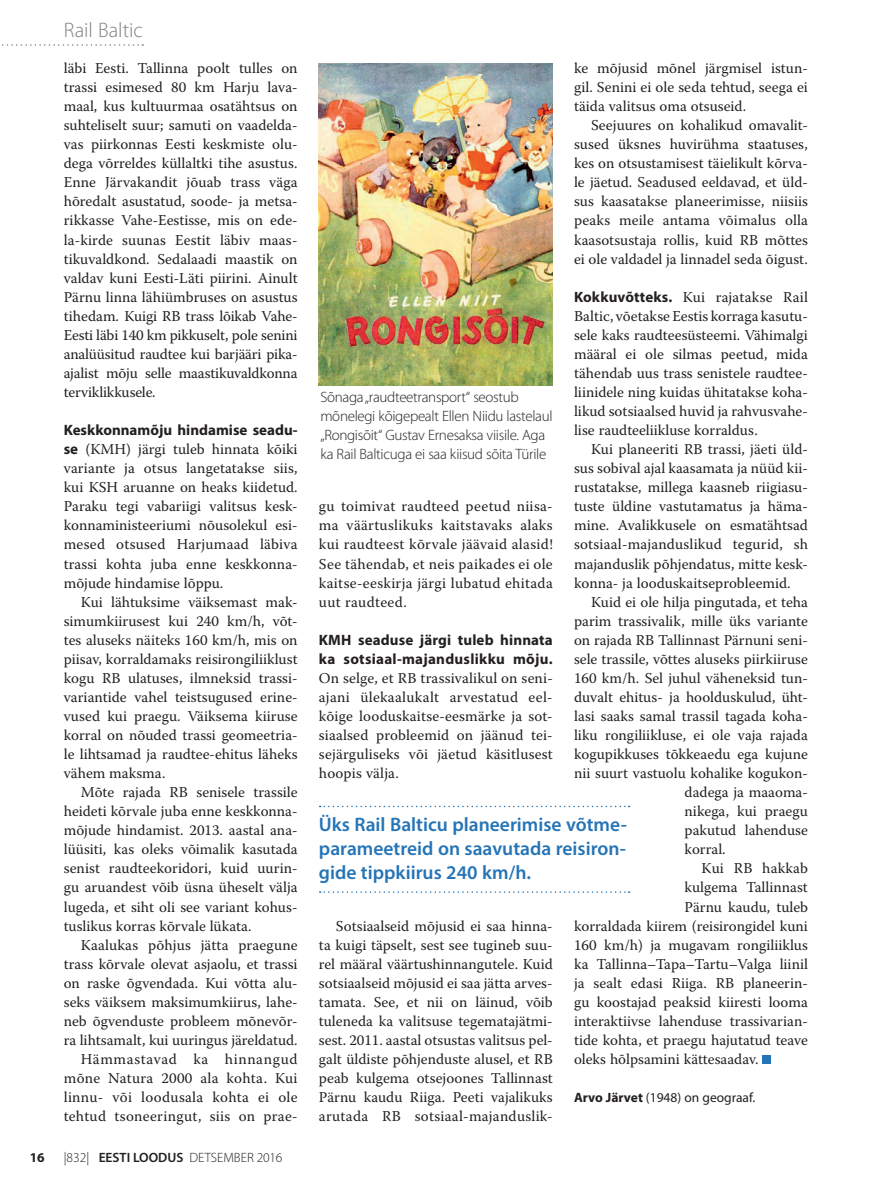
<style>
.page{position:relative;width:893px;height:1191px;background:#fff}
.page>*{position:absolute;margin:0;border:0;box-sizing:border-box;transform-origin:0 0}
.t1{font:300 21px "Myriad Pro";color:#808285}
.t2{font:600 19.5px/24px "Myriad Pro";color:#2574b7;text-align:justify}
.t3{font:15px/19px "Warnock Pro";color:#231f20;text-align:justify}
.t4{font:300 15px/19px "Myriad Pro";letter-spacing:-.02em;color:#231f20}
.t5{font:700 15px/19px "Myriad Pro";letter-spacing:.01em;color:#231f20}
.t6{font:13.5px "Myriad Pro";color:#231f20}
.t7{font:600 13.5px "Myriad Pro";color:#231f20}
.t8{font:300 13.5px "Myriad Pro";color:#231f20}
.t9{font:700 13.5px "Myriad Pro";color:#231f20}
.s1{font-family:"Myriad Pro";font-weight:700}
.s2{font-weight:300}
.s3{font-weight:700}
</style>
<div class="page">
<div style="left:762px;top:1055px;width:9px;height:9px;background:#2574b7"></div>
<svg style="left:2px;top:44px;width:141px;height:2px"></svg>
<img style="left:319px;top:64px;width:234px;height:322px">
<svg style="left:320px;top:805px;width:310px;height:2px"></svg>
<svg style="left:320px;top:891px;width:310px;height:2px"></svg>
<h1 class="t1" style="left:64px;top:18px;width:81px">Rail Baltic</h1>
<p class="t3" style="left:64px;top:58px;width:235px">läbi Eesti. Tallinna poolt tulles on trassi esimesed 80 km Harju lava&shy;maal, kus kultuurmaa osatähtsus on suhteliselt suur; samuti on vaadelda&shy;vas piirkonnas Eesti keskmiste olu&shy;dega võrreldes küllaltki tihe asustus.<br>Enne Järvakandit jõuab trass väga hõredalt asustatud, soode- ja metsa&shy;rikkasse Vahe-Eestisse, mis on ede&shy;la-kirde suunas Eestit läbiv maas&shy;tikuvaldkond. Sedalaadi maastik on valdav kuni Eesti-Läti piirini. Ainult Pärnu linna lähiümbruses on asustus tihedam. Kuigi RB trass lõikab Vahe-Eesti läbi 140 km pikkuselt, pole senini analüüsitud raudtee kui barjääri pika&shy;ajalist mõju selle maastikuvaldkonna terviklikkusele.</p>
<p class="t5" style="left:64px;top:420px;width:235px">Keskkonnamõju hindamise seadu-</p>
<p class="t3" style="left:64px;top:439px;width:235px"><span class="s1">se</span> (KMH) järgi tuleb hinnata kõiki variante ja otsus langetatakse siis, kui KSH aruanne on heaks kiidetud.<br>Paraku tegi vabariigi valitsus kesk&shy;konnaministeeriumi nõusolekul esi&shy;mesed otsused Harjumaad läbiva trassi kohta juba enne keskkonna&shy;mõjude hindamise lõppu.</p>
<p class="t3" style="left:64px;top:592px;width:235px;text-indent:17px">Kui lähtuksime väiksemast mak&shy;simumkiirusest kui 240 km/h, võt&shy;tes aluseks näiteks 160 km/h, mis on piisav, korraldamaks reisirongiliiklust kogu RB ulatuses, ilmneksid trassi&shy;variantide vahel teistsugused erine&shy;vused kui praegu. Väiksema kiiruse korral on nõuded trassi geomeetria&shy;le lihtsamad ja raudtee-ehitus läheks vähem maksma.</p>
<p class="t3" style="left:64px;top:782px;width:235px;text-indent:17px">Mõte rajada RB senisele trassile heideti kõrvale juba enne keskkonna&shy;mõjude hindamist. 2013. aastal ana&shy;lüüsiti, kas oleks võimalik kasutada senist raudteekoridori, kuid uurin&shy;gu aruandest võib üsna üheselt välja lugeda, et siht oli see variant kohus&shy;tuslikus korras kõrvale lükata.</p>
<p class="t3" style="left:64px;top:935px;width:235px;text-align:right">Kaalukas põhjus jätta praegune trass kõrvale olevat asjaolu, et trassi on raske õgvendada. Kui võtta alu&shy;seks väiksem maksimumkiirus, lahe&shy;neb õgvenduste probleem mõnevõr&shy;ra lihtsamalt, kui uuringus järeldatud.<br>Hämmastavad ka hinnangud mõne Natura 2000 ala kohta. Kui linnu- või loodusala kohta ei ole tehtud tsoneeringut, siis on prae-</p>
<p class="t8" style="left:64px;top:1150px;width:27px">|832|</p>
<p class="t9" style="left:30px;top:1148px;width:16px">16</p>
<p class="t7" style="left:99px;top:1148px;width:185px">Eesti LOODUS <span class="s2">DETSEMBer</span> <span class="s2">2016</span></p>
<p class="t3" style="left:574px;top:58px;width:235px">ke mõjusid mõnel järgmisel istun&shy;gil. Senini ei ole seda tehtud, seega ei täida valitsus oma otsuseid.</p>
<p class="t3" style="left:574px;top:115px;width:235px;text-indent:17px">Seejuures on kohalikud omavalit&shy;sused üksnes huvirühma staatuses, kes on otsustamisest täielikult kõrva&shy;le jäetud. Seadused eeldavad, et üld&shy;sus kaasatakse planeerimisse, niisiis peaks meile antama võimalus olla kaasotsustaja rollis, kuid RB mõttes ei ole valdadel ja linnadel seda õigust.</p>
<p class="t3" style="left:574px;top:287px;width:235px"><span class="s1">Kokkuvõtteks.</span> Kui rajatakse Rail Baltic, võetakse Eestis korraga kasutu&shy;sele kaks raudteesüsteemi. Vähimalgi määral ei ole silmas peetud, mida tähendab uus trass senistele raudtee&shy;liinidele ning kuidas ühitatakse koha&shy;likud sotsiaalsed huvid ja rahvusvahe&shy;lise raudteeliikluse korraldus.</p>
<p class="t3" style="left:574px;top:439px;width:235px;text-indent:17px">Kui planeeriti RB trassi, jäeti üld&shy;sus sobival ajal kaasamata ja nüüd kii&shy;rustatakse, millega kaasneb riigiasu&shy;tuste üldine vastutamatus ja häma&shy;mine. Avalikkusele on esmatähtsad sotsiaal-majanduslikud tegurid, sh majanduslik põhjendatus, mitte kesk&shy;konna- ja looduskaitseprobleemid.</p>
<p class="t3" style="left:591px;top:592px;width:218px">Kuid ei ole hilja pingutada, et teha</p>
<p class="t3" style="left:574px;top:611px;width:235px">parim trassivalik, mille üks variante</p>
<p class="t3" style="left:574px;top:630px;width:235px">on rajada RB Tallinnast Pärnuni seni-</p>
<p class="t3" style="left:574px;top:649px;width:235px">sele trassile, võttes aluseks piirkiiruse</p>
<p class="t3" style="left:574px;top:668px;width:235px">160 km/h. Sel juhul väheneksid tun-</p>
<p class="t3" style="left:574px;top:687px;width:235px">duvalt ehitus- ja hoolduskulud, üht-</p>
<p class="t3" style="left:574px;top:706px;width:235px">lasi saaks samal trassil tagada koha-</p>
<p class="t3" style="left:574px;top:725px;width:235px">liku rongiliikluse, ei ole vaja rajada</p>
<p class="t3" style="left:574px;top:744px;width:235px">kogupikkuses tõkkeaedu ega kujune</p>
<p class="t3" style="left:574px;top:763px;width:235px">nii suurt vastuolu kohalike kogukon-</p>
<p class="t3" style="left:685px;top:782px;width:125px">dadega ja maaoma-</p>
<p class="t3" style="left:685px;top:801px;width:125px">nikega, kui praegu</p>
<p class="t3" style="left:685px;top:820px;width:125px">pakutud lahenduse</p>
<p class="t3" style="left:685px;top:839px;width:43px">korral.</p>
<p class="t3" style="left:702px;top:858px;width:108px">Kui RB hakkab</p>
<p class="t3" style="left:685px;top:877px;width:125px">kulgema Tallinnast</p>
<p class="t3" style="left:685px;top:896px;width:125px">Pärnu kaudu, tuleb</p>
<p class="t3" style="left:574px;top:916px;width:235px">korraldada kiirem (reisirongidel kuni</p>
<p class="t3" style="left:574px;top:935px;width:235px">160 km/h) ja mugavam rongiliiklus</p>
<p class="t3" style="left:574px;top:954px;width:235px">ka Tallinna–Tapa–Tartu–Valga liinil</p>
<p class="t3" style="left:574px;top:973px;width:235px">ja sealt edasi Riiga. RB planeerin-</p>
<p class="t3" style="left:574px;top:992px;width:235px">gu koostajad peaksid kiiresti looma</p>
<p class="t3" style="left:574px;top:1011px;width:235px">interaktiivse lahenduse trassivarian-</p>
<p class="t3" style="left:574px;top:1030px;width:235px">tide kohta, et praegu hajutatud teave</p>
<p class="t3" style="left:574px;top:1049px;width:186px">oleks hõlpsamini kättesaadav.</p>
<p class="t6" style="left:574px;top:1089px;width:183px"><span class="s3">Arvo Järvet</span> (1948) on geograaf.</p>
<p class="t4" style="left:320px;top:387px;width:234px">Sõnaga „raudteetransport“ seostub mõnelegi kõigepealt Ellen Niidu lastelaul „Rongisõit“ Gustav Ernesaksa viisile. Aga ka Rail Balticuga ei saa kiisud sõita Türile</p>
<p class="t3" style="left:319px;top:496px;width:235px">gu toimivat raudteed peetud niisa&shy;ma väärtuslikuks kaitstavaks alaks kui raudteest kõrvale jäävaid alasid!<br>See tähendab, et neis paikades ei ole kaitse-eeskirja järgi lubatud ehitada uut raudteed.</p>
<p class="t5" style="left:319px;top:629px;width:235px">KMH seaduse järgi tuleb hinnata ka sotsiaal-majanduslikku mõju.</p>
<p class="t3" style="left:319px;top:668px;width:235px">On selge, et RB trassivalikul on seni&shy;ajani ülekaalukalt arvestatud eel&shy;kõige looduskaitse-eesmärke ja sot&shy;siaalsed probleemid on jäänud tei&shy;sejärguliseks või jäetud käsitlusest hoopis välja.</p>
<h2 class="t2" style="left:319px;top:811px;width:309px">Üks Rail Balticu planeerimise võtme&shy;parameetreid on saavutada reisiron&shy;gide tippkiirus 240 km/h.</h2>
<p class="t3" style="left:319px;top:916px;width:235px;text-indent:17px">Sotsiaalseid mõjusid ei saa hinna&shy;ta kuigi täpselt, sest see tugineb suu&shy;rel määral väärtushinnangutele. Kuid sotsiaalseid mõjusid ei saa jätta arves&shy;tamata. See, et nii on läinud, võib tuleneda ka valitsuse tegematajätmi&shy;sest. 2011. aastal otsustas valitsus pel&shy;galt üldiste põhjenduste alusel, et RB peab kulgema otsejoones Tallinnast Pärnu kaudu Riiga. Peeti vajalikuks arutada RB sotsiaal-majanduslik-</p>
</div>
